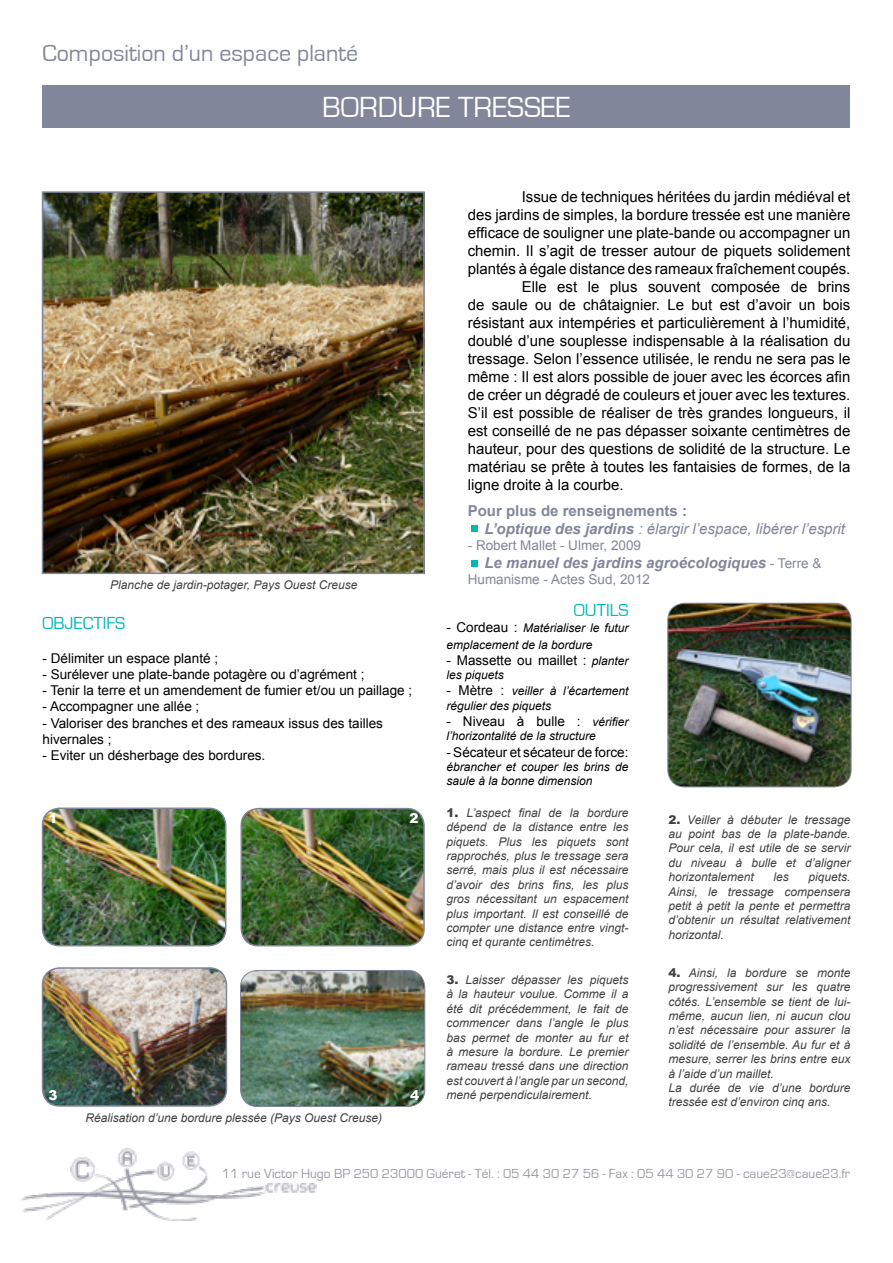
<style>
.page{position:relative;width:893px;height:1263px;background:#fff}
.page>*{position:absolute;margin:0;border:0;box-sizing:border-box;transform-origin:0 0}
.t1{font:30px "Eurostile";color:#fff}
.t2{font:24px "Eurostile";color:#82869a}
.t3{font:18px "Eurostile";color:#00b9b5}
.t4{font:15px "Arial";color:#000}
.t5{font:italic 15px/18px "Arial";color:#82869a}
.t6{font:italic 700 15px "Arial";color:#82869a}
.t7{font:13.5px/16.2px "Arial";color:#000}
.t8{font:13.5px "Eurostile";color:#9799a6}
.t9{font:13.5px "Arial";color:#82869a}
.t10{font:900 13.5px "Arial";color:#fff}
.t11{font:italic 12px/14.4px "Arial";color:#414042;text-align:justify}
.t12{font:italic 12px/14.4px "Arial";color:#000}
.s1{font-weight:700;font-style:normal}
.s2{font-weight:700}
.s3{font-weight:400;font-style:normal;font-size:13.5px}
.s4{font-style:normal;font-size:13.5px}
.s5{font-style:italic;font-size:12px}
.s6{font-weight:900;font-style:normal}
</style>
<div class="page">
<img style="left:45px;top:194px;width:377px;height:377px">
<div style="left:42px;top:191px;width:383px;height:383px;border:2px solid #82869a"></div>
<img style="left:668px;top:603px;width:183px;height:184px">
<div style="left:668px;top:603px;width:183px;height:184px;border:1px solid #82869a;border-radius:17px"></div>
<img style="left:21px;top:1148px;width:296px;height:72px">
<div style="left:43px;top:85px;width:807px;height:43px;background:#82869a"></div>
<img style="left:43px;top:810px;width:183px;height:136px">
<div style="left:42px;top:807px;width:184px;height:139px;border:2px solid #82869a;border-radius:17px"></div>
<img style="left:241px;top:808px;width:183px;height:138px">
<div style="left:241px;top:808px;width:184px;height:138px;border:2px solid #82869a;border-radius:17px"></div>
<img style="left:43px;top:968px;width:183px;height:138px">
<div style="left:42px;top:967px;width:185px;height:140px;border:2px solid #82869a;border-radius:17px"></div>
<img style="left:241px;top:970px;width:184px;height:136px">
<div style="left:240px;top:970px;width:185px;height:137px;border:1px solid #82869a;border-radius:17px"></div>
<div style="left:471px;top:525px;width:7px;height:6px;background:#00b9b5"></div>
<div style="left:471px;top:560px;width:7px;height:6px;background:#00b9b5"></div>
<h2 class="t2" style="left:43px;top:40px;width:317px">Composition d’un espace planté</h2>
<h1 class="t1" style="left:322px;top:91px;width:250px">BORDURE TRESSEE</h1>
<p class="t11" style="left:110px;top:578px;width:249px">Planche de jardin-potager, Pays Ouest Creuse</p>
<h3 class="t3" style="left:43px;top:613px;width:84px">OBJECTIFS</h3>
<p class="t7" style="left:43px;top:650px;width:177px">- Délimiter un espace planté ;</p>
<p class="t7" style="left:43px;top:666px;width:323px">- Surélever une plate-bande potagère ou d’agrément ;</p>
<p class="t7" style="left:43px;top:682px;width:371px">- Tenir la terre et un amendement de fumier et/ou un paillage ;</p>
<p class="t7" style="left:43px;top:699px;width:158px">- Accompagner une allée ;</p>
<p class="t7" style="left:43px;top:715px;width:342px">- Valoriser des branches et des rameaux issus des tailles hivernales ;</p>
<p class="t7" style="left:43px;top:747px;width:224px">- Eviter un désherbage des bordures.</p>
<p class="t10" style="left:49px;top:808px;width:11px">1</p>
<p class="t10" style="left:410px;top:809px;width:11px">2</p>
<p class="t10" style="left:49px;top:1086px;width:11px">3</p>
<p class="t10" style="left:410px;top:1085px;width:11px">4</p>
<p class="t11" style="left:85px;top:1110px;width:298px">Réalisation d’une bordure plessée (Pays Ouest Creuse)</p>
<p class="t4" style="left:522px;top:187px;width:330px">Issue de techniques héritées du jardin médiéval et</p>
<p class="t4" style="left:468px;top:205px;width:384px">des jardins de simples, la bordure tressée est une manière</p>
<p class="t4" style="left:468px;top:223px;width:384px">efficace de souligner une plate-bande ou accompagner un</p>
<p class="t4" style="left:468px;top:241px;width:384px">chemin. Il s’agit de tresser autour de piquets solidement</p>
<p class="t4" style="left:468px;top:259px;width:384px">plantés à égale distance des rameaux fraîchement coupés.</p>
<p class="t4" style="left:522px;top:277px;width:330px">Elle est le plus souvent composée de brins</p>
<p class="t4" style="left:468px;top:295px;width:384px">de saule ou de châtaignier. Le but est d’avoir un bois</p>
<p class="t4" style="left:468px;top:313px;width:384px">résistant aux intempéries et particulièrement à l’humidité,</p>
<p class="t4" style="left:468px;top:331px;width:384px">doublé d’une souplesse indispensable à la réalisation du</p>
<p class="t4" style="left:468px;top:349px;width:384px">tressage. Selon l’essence utilisée, le rendu ne sera pas le</p>
<p class="t4" style="left:468px;top:367px;width:384px">même : Il est alors possible de jouer avec les écorces afin</p>
<p class="t4" style="left:468px;top:385px;width:384px">de créer un dégradé de couleurs et jouer avec les textures.</p>
<p class="t4" style="left:468px;top:403px;width:384px">S’il est possible de réaliser de très grandes longueurs, il</p>
<p class="t4" style="left:468px;top:421px;width:384px">est conseillé de ne pas dépasser soixante centimètres de</p>
<p class="t4" style="left:468px;top:439px;width:384px">hauteur, pour des questions de solidité de la structure. Le</p>
<p class="t4" style="left:468px;top:457px;width:384px">matériau se prête à toutes les fantaisies de formes, de la</p>
<p class="t4" style="left:468px;top:475px;width:157px">ligne droite à la courbe.</p>
<p class="t5" style="left:484px;top:501px;width:362px;text-indent:-17px"><span class="s1">Pour plus de renseignements :<br></span><span class="s2">L’optique des jardins</span> : élargir l’espace, libérer l’esprit</p>
<p class="t9" style="left:468px;top:536px;width:175px">- Robert Mallet - Ulmer, 2009</p>
<p class="t6" style="left:484px;top:553px;width:338px">Le manuel des jardins agroécologiques <span class="s3">- Terre &amp;</span></p>
<p class="t9" style="left:468px;top:570px;width:184px">Humanisme - Actes Sud, 2012</p>
<h3 class="t3" style="left:574px;top:601px;width:56px">OUTILS</h3>
<p class="t12" style="left:446px;top:620px;width:184px;line-height:16.2px"><span class="s4">- Cordeau :</span> Matérialiser le futur emplacement de la bordure</p>
<p class="t7" style="left:446px;top:652px;width:183px">- Massette ou maillet : <span class="s5">planter</span></p>
<p class="t12" style="left:446px;top:668px;width:59px">les piquets</p>
<p class="t12" style="left:446px;top:684px;width:184px"><span class="s4">- Mètre :</span> veiller à l’écartement régulier des piquets</p>
<p class="t7" style="left:446px;top:713px;width:183px">- Niveau à bulle : <span class="s5">vérifier</span></p>
<p class="t12" style="left:446px;top:729px;width:151px">l’horizontalité de la structure</p>
<p class="t7" style="left:446px;top:744px;width:184px">- Sécateur et sécateur de force:</p>
<p class="t12" style="left:446px;top:760px;width:183px">ébrancher et couper les brins de saule à la bonne dimension</p>
<p class="t11" style="left:446px;top:805px;width:184px"><span class="s6">1.</span> L’aspect final de la bordure dépend de la distance entre les piquets. Plus les piquets sont rapprochés, plus le tressage sera serré, mais plus il est nécessaire d’avoir des brins fins, les plus gros nécessitant un espacement plus important. Il est conseillé de compter une distance entre vingt&shy;cinq et qurante centimètres.</p>
<p class="t11" style="left:668px;top:812px;width:184px"><span class="s6">2.</span> Veiller à débuter le tressage au point bas de la plate-bande.<br>Pour cela, il est utile de se servir du niveau à bulle et d’aligner horizontalement</p>
<p class="t11" style="left:668px;top:870px;width:184px;text-indent:140px">piquets.<br>Ainsi, le tressage compensera petit à petit la pente et permettra d’obtenir un résultat relativement horizontal.</p>
<p class="t11" style="left:773px;top:870px;width:17px">les</p>
<p class="t11" style="left:446px;top:973px;width:184px"><span class="s6">3.</span> Laisser dépasser les piquets à la hauteur voulue. Comme il a été dit précédemment, le fait de commencer dans l’angle le plus bas permet de monter au fur et à mesure la bordure. Le premier rameau tressé dans une direction est couvert à l’angle par un second, mené perpendiculairement.</p>
<p class="t11" style="left:668px;top:965px;width:184px;text-align:left"><span class="s6">4.</span> Ainsi, la bordure se monte progressivement sur les quatre côtés. L’ensemble se tient de lui&shy;même, aucun lien, ni aucun clou n’est nécessaire pour assurer la solidité de l’ensemble. Au fur et à mesure, serrer les brins entre eux à l’aide d’un maillet.<br>La durée de vie d’une bordure tressée est d’environ cinq ans.</p>
<p class="t8" style="left:222px;top:1167px;width:630px">11 rue Victor Hugo BP 250 23000 Guéret - Tél. : 05 44 30 27 56 - Fax : 05 44 30 27 90 - caue23@caue23.fr</p>
</div>
